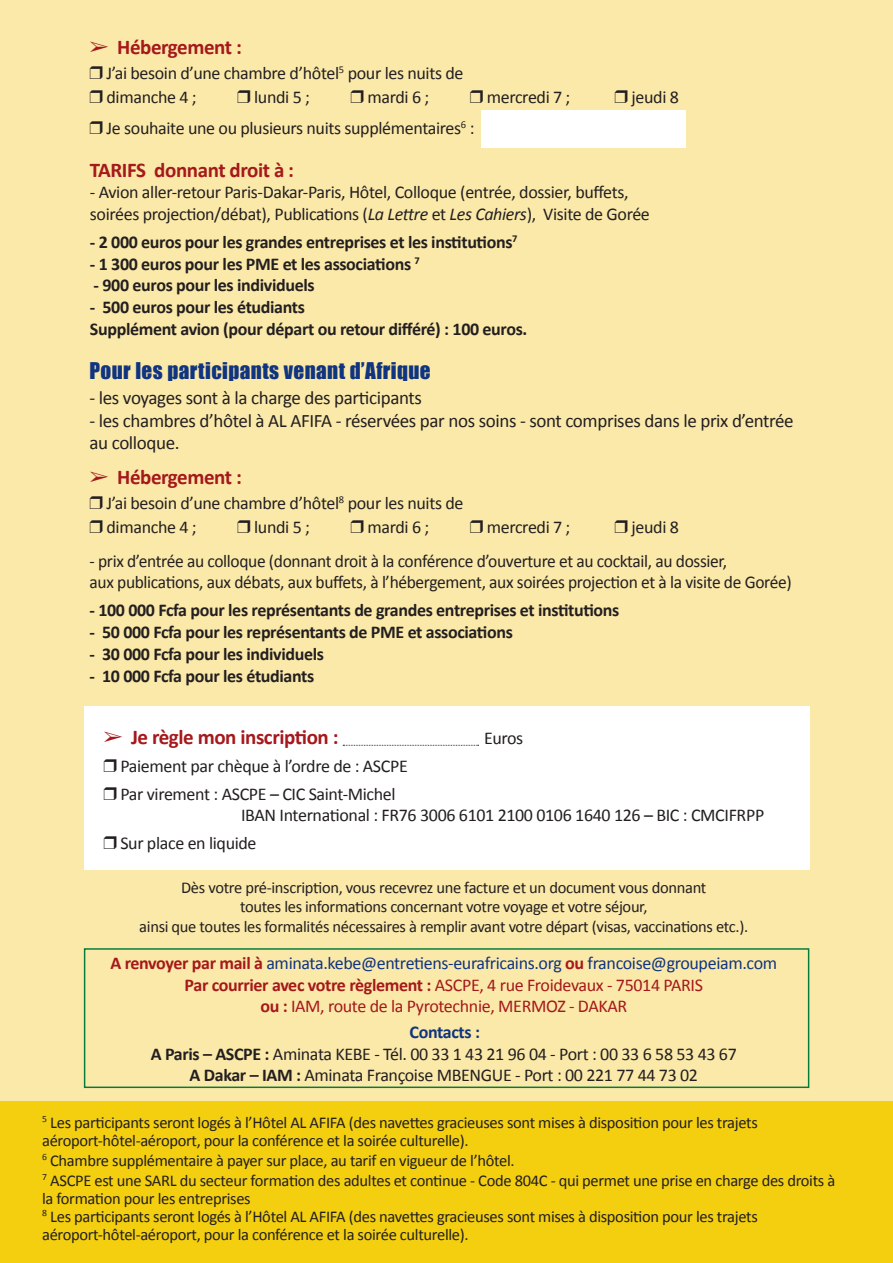
<style>
.page{position:relative;width:893px;height:1263px;background:#fae9a9}
.page>*{position:absolute;margin:0;border:0;box-sizing:border-box;transform-origin:0 0}
.t1{font:21.15px "Impact";letter-spacing:.02em;color:#10347f}
.t2{font:700 21px "Calibri";letter-spacing:-.02em;color:#a5181b}
.t3{font:19.05px/22.2px "Calibri";letter-spacing:-.02em;color:#231f20}
.t4{font:18px/21.6px "Calibri";letter-spacing:-.02em;color:#231f20}
.t5{font:700 18px "Calibri";letter-spacing:-.02em;color:#231f20}
.t6{font:18px "Calibri";letter-spacing:-.02em;color:#a5181b}
.t7{font:18px "Calibri";letter-spacing:-.02em;color:#10347f}
.t8{font:700 18px "Calibri";letter-spacing:-.02em;color:#10347f}
.t9{font:16.5px/18px "Calibri";letter-spacing:-.02em;color:#231f20}
.s1{font-style:italic}
.s2{font-weight:700;color:#a5181b}
.s3{font-weight:700}
</style>
<div class="page">
<div style="left:481px;top:111px;width:204px;height:37px;background:#fff"></div>
<div style="left:84px;top:706px;width:725px;height:163px;background:#fff"></div>
<div style="left:84px;top:948px;width:725px;height:140px;border:1px solid #057c3c"></div>
<div style="left:0;top:1101px;width:893px;height:162px;background:#f3cf10"></div>
<svg style="left:343px;top:745px;width:136px;height:1px"></svg>
<p class="t2" style="left:90px;top:34px;width:154px">➢ Hébergement :</p>
<p class="t4" style="left:107px;top:61px;width:358px">J’ai besoin d’une chambre d’hôtel<sup>5</sup> pour les nuits de</p>
<p class="t4" style="left:107px;top:86px;width:92px">dimanche 4 ;</p>
<p class="t4" style="left:254px;top:86px;width:57px">lundi 5 ;</p>
<p class="t4" style="left:367px;top:86px;width:63px">mardi 6 ;</p>
<p class="t4" style="left:487px;top:86px;width:85px">mercredi 7 ;</p>
<p class="t4" style="left:632px;top:86px;width:49px">jeudi 8</p>
<p class="t4" style="left:107px;top:116px;width:370px">Je souhaite une ou plusieurs nuits supplémentaires<sup>6</sup> :</p>
<p class="t2" style="left:90px;top:157px;width:206px">TARIFS donnant droit à :</p>
<p class="t4" style="left:90px;top:181px;width:561px">- Avion aller-retour Paris-Dakar-Paris, Hôtel, Colloque (entrée, dossier, buffets, soirées projection/débat), Publications (<span class="s1">La Lettre</span> et <span class="s1">Les Cahiers</span>), Visite de Gorée</p>
<p class="t5" style="left:90px;top:231px;width:429px">- 2 000 euros pour les grandes entreprises et les institutions<sup>7</sup></p>
<p class="t5" style="left:90px;top:252px;width:331px">- 1 300 euros pour les PME et les associations <sup>7</sup></p>
<p class="t5" style="left:94px;top:274px;width:223px">- 900 euros pour les individuels</p>
<p class="t5" style="left:90px;top:296px;width:217px">- 500 euros pour les étudiants</p>
<p class="t5" style="left:90px;top:318px;width:439px">Supplément avion (pour départ ou retour différé) : 100 euros.</p>
<p class="t1" style="left:90px;top:354px;width:343px">Pour les participants venant d’Afrique</p>
<p class="t3" style="left:90px;top:386px;width:334px">- les voyages sont à la charge des participants</p>
<p class="t3" style="left:90px;top:408px;width:706px">- les chambres d’hôtel à AL AFIFA - réservées par nos soins - sont comprises dans le prix d’entrée au colloque.</p>
<p class="t2" style="left:90px;top:464px;width:154px">➢ Hébergement :</p>
<p class="t4" style="left:107px;top:491px;width:358px">J’ai besoin d’une chambre d’hôtel<sup>8</sup> pour les nuits de</p>
<p class="t4" style="left:107px;top:516px;width:92px">dimanche 4 ;</p>
<p class="t4" style="left:254px;top:516px;width:57px">lundi 5 ;</p>
<p class="t4" style="left:367px;top:516px;width:63px">mardi 6 ;</p>
<p class="t4" style="left:487px;top:516px;width:85px">mercredi 7 ;</p>
<p class="t4" style="left:632px;top:516px;width:49px">jeudi 8</p>
<p class="t4" style="left:90px;top:549px;width:704px">- prix d’entrée au colloque (donnant droit à la conférence d’ouverture et au cocktail, au dossier,<br>aux publications, aux débats, aux buffets, à l’hébergement, aux soirées projection et à la visite de Gorée)</p>
<p class="t5" style="left:90px;top:599px;width:531px">- 100 000 Fcfa pour les représentants de grandes entreprises et institutions</p>
<p class="t5" style="left:90px;top:621px;width:425px">- 50 000 Fcfa pour les représentants de PME et associations</p>
<p class="t5" style="left:90px;top:642px;width:236px">- 30 000 Fcfa pour les individuels</p>
<p class="t5" style="left:90px;top:665px;width:226px">- 10 000 Fcfa pour les étudiants</p>
<p class="t2" style="left:103px;top:724px;width:237px">➢ Je règle mon inscription :</p>
<p class="t4" style="left:484px;top:727px;width:41px">Euros</p>
<p class="t4" style="left:120px;top:754px;width:289px">Paiement par chèque à l’ordre de : ASCPE</p>
<p class="t4" style="left:120px;top:782px;width:277px">Par virement : ASCPE – CIC Saint-Michel</p>
<p class="t4" style="left:241px;top:804px;width:525px">IBAN International : FR76 3006 6101 2100 0106 1640 126 – BIC : CMCIFRPP</p>
<p class="t4" style="left:120px;top:832px;width:138px">Sur place en liquide</p>
<p class="t9" style="left:181px;top:877px;width:527px">Dès votre pré-inscription, vous recevrez une facture et un document vous donnant</p>
<p class="t9" style="left:240px;top:897px;width:409px">toutes les informations concernant votre voyage et votre séjour,</p>
<p class="t9" style="left:139px;top:917px;width:610px">ainsi que toutes les formalités nécessaires à remplir avant votre départ (visas, vaccinations etc.).</p>
<p class="t7" style="left:110px;top:952px;width:668px"><span class="s2">A renvoyer par mail à</span> aminata.kebe@entretiens-eurafricains.org <span class="s2">ou</span> francoise@groupeiam.com</p>
<p class="t6" style="left:185px;top:973px;width:520px"><span class="s3">Par courrier avec votre règlement :</span> ASCPE, 4 rue Froidevaux - 75014 PARIS</p>
<p class="t6" style="left:260px;top:995px;width:368px"><span class="s3">ou :</span> IAM, route de la Pyrotechnie, MERMOZ - DAKAR</p>
<p class="t8" style="left:410px;top:1021px;width:72px">Contacts :</p>
<p class="t4" style="left:151px;top:1042px;width:587px"><span class="s3">A Paris – ASCPE :</span> Aminata KEBE - Tél. 00 33 1 43 21 96 04 - Port : 00 33 6 58 53 43 67</p>
<p class="t4" style="left:190px;top:1064px;width:510px"><span class="s3">A Dakar – IAM :</span> Aminata Françoise MBENGUE - Port : 00 221 77 44 73 02</p>
<p class="t9" style="left:42px;top:1112px;width:717px"><sup>5</sup> Les participants seront logés à l’Hôtel AL AFIFA (des navettes gracieuses sont mises à disposition pour les trajets aéroport-hôtel-aéroport, pour la conférence et la soirée culturelle).</p>
<p class="t9" style="left:42px;top:1150px;width:474px"><sup>6</sup> Chambre supplémentaire à payer sur place, au tarif en vigueur de l’hôtel.</p>
<p class="t9" style="left:42px;top:1171px;width:795px"><sup>7</sup> ASCPE est une SARL du secteur formation des adultes et continue - Code 804C - qui permet une prise en charge des droits à la formation pour les entreprises<br><sup>8</sup> Les participants seront logés à l’Hôtel AL AFIFA (des navettes gracieuses sont mises à disposition pour les trajets aéroport-hôtel-aéroport, pour la conférence et la soirée culturelle).</p>
</div>
